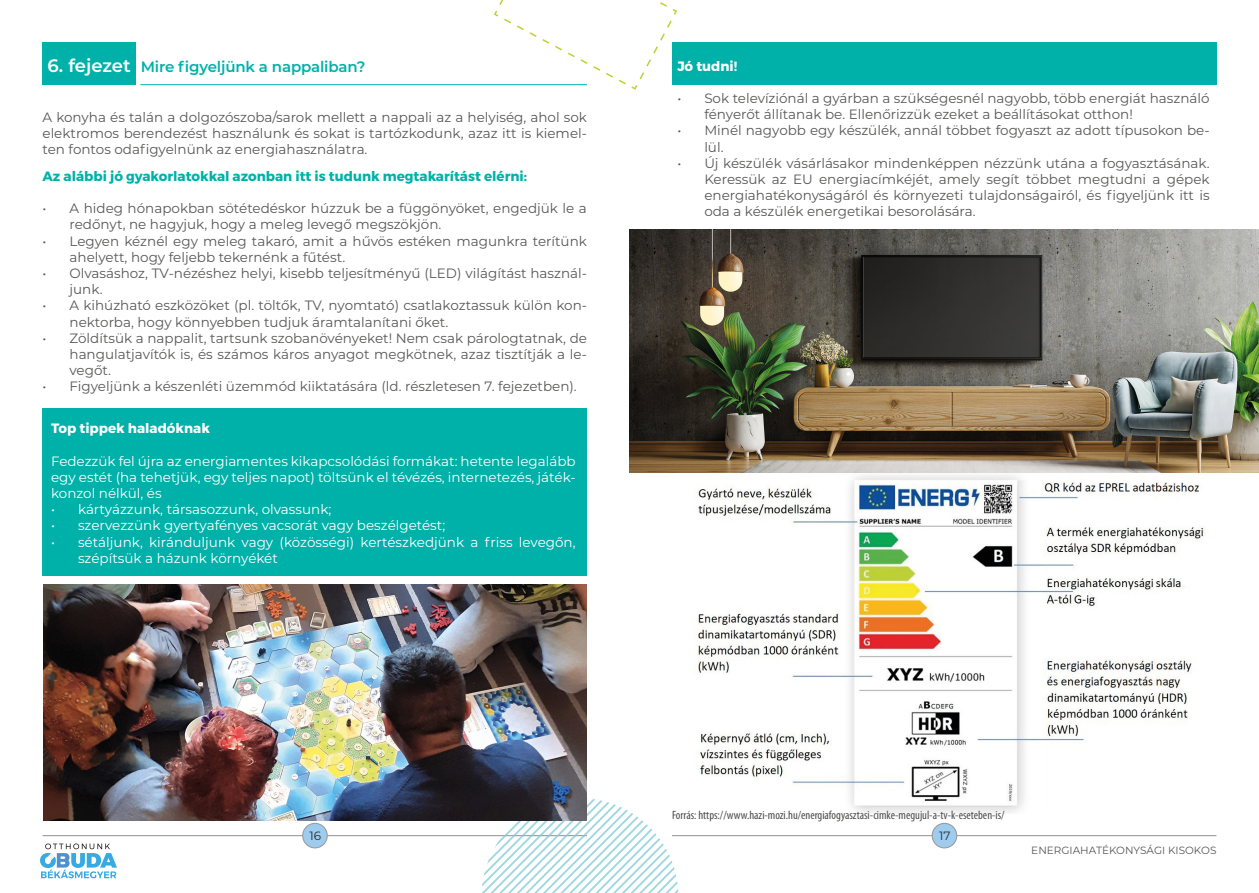
<style>
.page{position:relative;width:1259px;height:893px;background:#fff}
.page>*{position:absolute;margin:0;border:0;box-sizing:border-box;transform-origin:0 0}
.t1{font:600 15px "Montserrat";letter-spacing:-.01em;color:#00b1aa}
.t2{font:13.5px/16.2px "Montserrat";color:#575756}
.t3{font:13.5px/16.2px "Montserrat";color:#fff;text-align:justify}
.t4{font:700 13.5px "Montserrat";color:#00b1aa}
.t5{font:700 13.5px "Montserrat";color:#fff}
.t6{font:condensed 12px "Myriad Pro";color:#4b4b4a}
.t7{font:12px "Montserrat";color:#262a32}
.t8{font:10.5px "Montserrat";color:#575756}
.s1{font-size:18px;color:#fff}
</style>
<div class="page">
<hr style="left:43px;top:835px;width:544px;height:1px;background:#9d9d9d">
<div style="left:303px;top:823px;width:24px;height:25px;background:#9dccef;border-radius:50%"></div>
<div style="left:302px;top:823px;width:26px;height:25px;border:1px solid #9d9d9d;border-radius:50%"></div>
<svg style="left:40px;top:843px;width:77px;height:35px"></svg>
<svg style="left:481px;top:798px;width:197px;height:95px"></svg>
<div style="left:672px;top:43px;width:544px;height:42px;background:#00b1aa"></div>
<hr style="left:672px;top:835px;width:544px;height:1px;background:#9d9d9d">
<div style="left:932px;top:823px;width:24px;height:25px;background:#9dccef;border-radius:50%"></div>
<div style="left:931px;top:823px;width:26px;height:25px;border:1px solid #9d9d9d;border-radius:50%"></div>
<div style="left:43px;top:43px;width:93px;height:42px;background:#00b1aa"></div>
<hr style="left:140px;top:84px;width:447px;height:1px;background:#00b1aa">
<div style="left:43px;top:408px;width:544px;height:168px;background:#00b1aa"></div>
<img style="left:672px;top:475px;width:532px;height:339px">
<img style="left:44px;top:585px;width:543px;height:236px">
<img style="left:629px;top:230px;width:630px;height:242px">
<svg style="left:493px;top:0;width:185px;height:90px"></svg>
<p class="t1" style="left:47px;top:56px;width:320px"><span class="s1">6. fejezet</span> Mire figyeljünk a nappaliban?</p>
<p class="t2" style="left:43px;top:108px;width:546px;text-align:justify">A konyha és talán a dolgozószoba/sarok mellett a nappali az a helyiség, ahol sok elektromos berendezést használunk és sokat is tartózkodunk, azaz itt is kiemel&shy;ten fontos odafigyelnünk az energiahasználatra.</p>
<p class="t4" style="left:43px;top:168px;width:486px">Az alábbi jó gyakorlatokkal azonban itt is tudunk megtakarítást elérni:</p>
<p class="t2" style="left:70px;top:200px;width:519px;text-indent:-27px">• A hideg hónapokban sötétedéskor húzzuk be a függönyöket, engedjük le a redőnyt, ne hagyjuk, hogy a meleg levegő megszökjön.</p>
<p class="t2" style="left:70px;top:232px;width:519px;text-indent:-27px">• Legyen kéznél egy meleg takaró, amit a hűvös estéken magunkra terítünk ahelyett, hogy feljebb tekernénk a fűtést.</p>
<p class="t2" style="left:70px;top:265px;width:519px;text-indent:-27px">• Olvasáshoz, TV-nézéshez helyi, kisebb teljesítményű (LED) világítást használ&shy;junk.</p>
<p class="t2" style="left:70px;top:297px;width:519px;text-indent:-27px">• A kihúzható eszközöket (pl. töltők, TV, nyomtató) csatlakoztassuk külön kon&shy;nektorba, hogy könnyebben tudjuk áramtalanítani őket.</p>
<p class="t2" style="left:70px;top:329px;width:519px;text-align:justify;text-indent:-27px">• Zöldítsük a nappalit, tartsunk szobanövényeket! Nem csak párologtatnak, de hangulatjavítók is, és számos káros anyagot megkötnek, azaz tisztítják a le&shy;vegőt.</p>
<p class="t2" style="left:43px;top:378px;width:536px">• Figyeljünk a készenléti üzemmód kiiktatására (ld. részletesen 7. fejezetben).</p>
<p class="t5" style="left:51px;top:420px;width:160px">Top tippek haladóknak</p>
<p class="t3" style="left:51px;top:452px;width:526px">Fedezzük fel újra az energiamentes kikapcsolódási formákat: hetente legalább egy estét (ha tehetjük, egy teljes napot) töltsünk el tévézés, internetezés, játék&shy;konzol nélkül, és</p>
<p class="t3" style="left:51px;top:501px;width:282px">• kártyázzunk, társasozzunk, olvassunk;</p>
<p class="t3" style="left:51px;top:517px;width:396px">• szervezzünk gyertyafényes vacsorát vagy beszélgetést;</p>
<p class="t3" style="left:78px;top:533px;width:499px;text-indent:-27px">• sétáljunk, kiránduljunk vagy (közösségi) kertészkedjünk a friss levegőn, szépítsük a házunk környékét</p>
<p class="t5" style="left:677px;top:57px;width:61px">Jó tudni!</p>
<p class="t2" style="left:704px;top:90px;width:507px;text-indent:-27px">• Sok televíziónál a gyárban a szükségesnél nagyobb, több energiát használó fényerőt állítanak be. Ellenőrizzük ezeket a beállításokat otthon!</p>
<p class="t2" style="left:704px;top:122px;width:507px;text-indent:-27px">• Minél nagyobb egy készülék, annál többet fogyaszt az adott típusokon be&shy;lül.</p>
<p class="t2" style="left:704px;top:154px;width:507px;text-align:justify;text-indent:-27px">• Új készülék vásárlásakor mindenképpen nézzünk utána a fogyasztásának.<br>Keressük az EU energiacímkéjét, amely segít többet megtudni a gépek energiahatékonyságáról és környezeti tulajdonságairól, és figyeljünk itt is oda a készülék energetikai besorolására.</p>
<p class="t7" style="left:309px;top:828px;width:13px">16</p>
<p class="t6" style="left:672px;top:808px;width:334px">Forrás: https://www.hazi-mozi.hu/energiafogyasztasi-cimke-megujul-a-tv-k-eseteben-is/</p>
<p class="t7" style="left:939px;top:828px;width:13px">17</p>
<p class="t8" style="left:1031px;top:843px;width:187px">ENERGIAHATÉKONYSÁGI KISOKOS</p>
</div>
